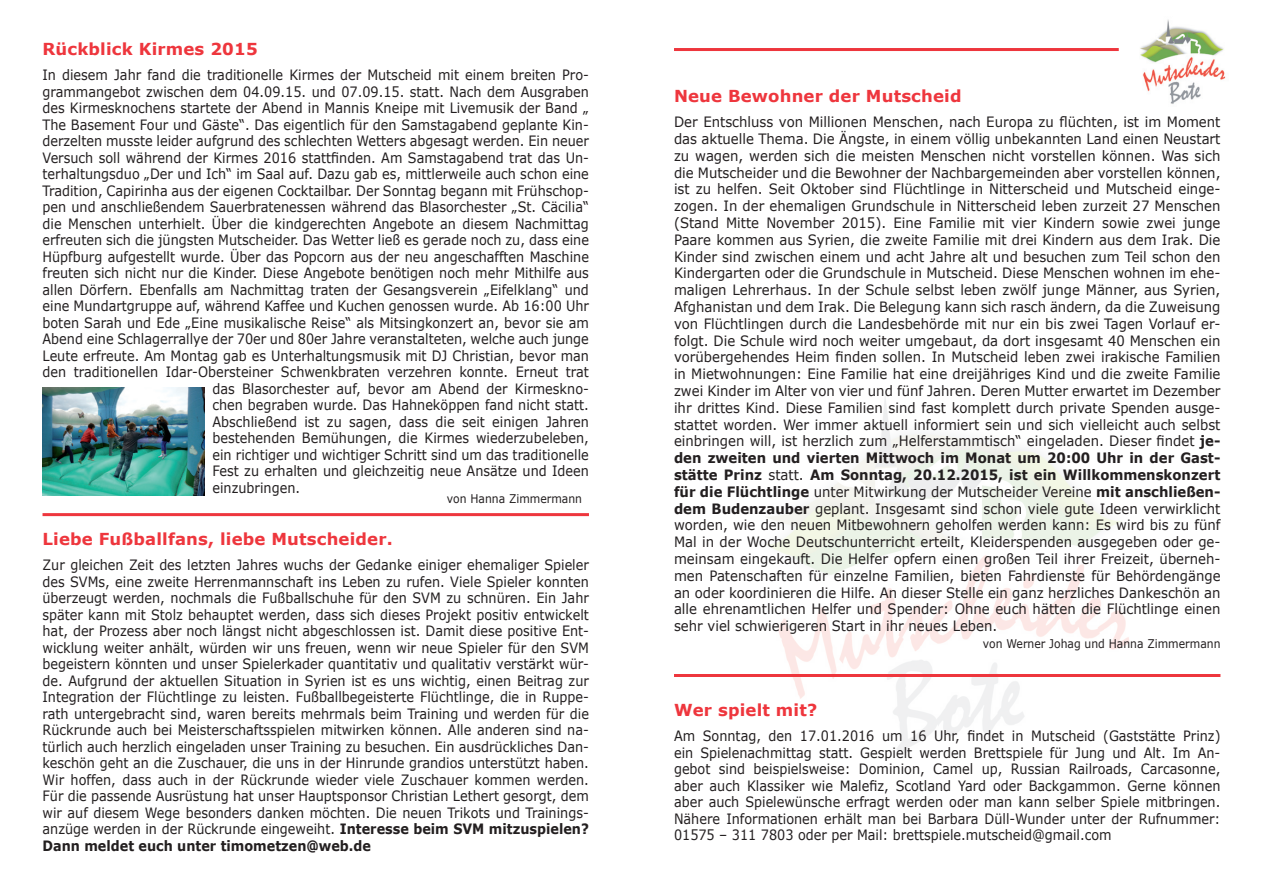
<style>
.page{position:relative;width:1263px;height:893px;background:#fff}
.page>*{position:absolute;margin:0;border:0;box-sizing:border-box;transform-origin:0 0}
.t1{font:700 16.5px "Verdana";letter-spacing:.01em;color:#ee363d}
.t2{font:14.25px/16.5px "Verdana";color:#231f20;text-align:justify;scale:.9 1}
.t3{font:14.25px/16.8px "Verdana";color:#231f20;text-align:justify;scale:.93 1}
.t4{font:12px "Verdana";color:#231f20;scale:.9 1}
.s1{font-weight:700}
</style>
<div class="page">
<img style="left:766px;top:397px;width:364px;height:356px">
<hr style="left:674px;top:48px;width:445px;height:3px;background:#ee363d">
<hr style="left:674px;top:674px;width:546px;height:3px;background:#ee363d">
<hr style="left:43px;top:513px;width:546px;height:3px;background:#ee363d">
<img style="left:43px;top:388px;width:161px;height:107px">
<img style="left:1140px;top:19px;width:86px;height:85px">
<p class="t1" style="left:43px;top:38px;width:217px">Rückblick Kirmes 2015</p>
<p class="t2" style="left:43px;top:67px;width:609px">In diesem Jahr fand die traditionelle Kirmes der Mutscheid mit einem breiten Pro-</p>
<p class="t2" style="left:43px;top:83px;width:609px">grammangebot zwischen dem 04.09.15. und 07.09.15. statt. Nach dem Ausgraben</p>
<p class="t2" style="left:43px;top:100px;width:609px">des Kirmesknochens startete der Abend in Mannis Kneipe mit Livemusik der Band „</p>
<p class="t2" style="left:43px;top:116px;width:609px">The Basement Four und Gäste“. Das eigentlich für den Samstagabend geplante Kin-</p>
<p class="t2" style="left:43px;top:133px;width:609px">derzelten musste leider aufgrund des schlechten Wetters abgesagt werden. Ein neuer</p>
<p class="t2" style="left:43px;top:149px;width:609px">Versuch soll während der Kirmes 2016 stattfinden. Am Samstagabend trat das Un-</p>
<p class="t2" style="left:43px;top:166px;width:609px">terhaltungsduo „Der und Ich“ im Saal auf. Dazu gab es, mittlerweile auch schon eine</p>
<p class="t2" style="left:43px;top:182px;width:609px">Tradition, Capirinha aus der eigenen Cocktailbar. Der Sonntag begann mit Frühschop-</p>
<p class="t2" style="left:43px;top:199px;width:609px">pen und anschließendem Sauerbratenessen während das Blasorchester „St. Cäcilia“</p>
<p class="t2" style="left:43px;top:215px;width:609px">die Menschen unterhielt. Über die kindgerechten Angebote an diesem Nachmittag</p>
<p class="t2" style="left:43px;top:232px;width:609px">erfreuten sich die jüngsten Mutscheider. Das Wetter ließ es gerade noch zu, dass eine</p>
<p class="t2" style="left:43px;top:248px;width:609px">Hüpfburg aufgestellt wurde. Über das Popcorn aus der neu angeschafften Maschine</p>
<p class="t2" style="left:43px;top:265px;width:608px">freuten sich nicht nur die Kinder. Diese Angebote benötigen noch mehr Mithilfe aus</p>
<p class="t2" style="left:43px;top:281px;width:609px">allen Dörfern. Ebenfalls am Nachmittag traten der Gesangsverein „Eifelklang“ und</p>
<p class="t2" style="left:43px;top:298px;width:609px">eine Mundartgruppe auf, während Kaffee und Kuchen genossen wurde. Ab 16:00 Uhr</p>
<p class="t2" style="left:43px;top:314px;width:609px">boten Sarah und Ede „Eine musikalische Reise“ als Mitsingkonzert an, bevor sie am</p>
<p class="t2" style="left:43px;top:331px;width:609px">Abend eine Schlagerrallye der 70er und 80er Jahre veranstalteten, welche auch junge</p>
<p class="t2" style="left:43px;top:347px;width:609px">Leute erfreute. Am Montag gab es Unterhaltungsmusik mit DJ Christian, bevor man</p>
<p class="t2" style="left:43px;top:364px;width:609px">den traditionellen Idar-Obersteiner Schwenkbraten verzehren konnte. Erneut trat</p>
<p class="t2" style="left:212px;top:380px;width:420px">das Blasorchester auf, bevor am Abend der Kirmeskno-</p>
<p class="t2" style="left:212px;top:397px;width:420px">chen begraben wurde. Das Hahneköppen fand nicht statt.</p>
<p class="t2" style="left:212px;top:413px;width:420px">Abschließend ist zu sagen, dass die seit einigen Jahren</p>
<p class="t2" style="left:212px;top:430px;width:420px">bestehenden Bemühungen, die Kirmes wiederzubeleben,</p>
<p class="t2" style="left:212px;top:446px;width:420px">ein richtiger und wichtiger Schritt sind um das traditionelle</p>
<p class="t2" style="left:212px;top:463px;width:420px">Fest zu erhalten und gleichzeitig neue Ansätze und Ideen</p>
<p class="t2" style="left:212px;top:479px;width:99px">einzubringen.</p>
<p class="t4" style="left:447px;top:491px;width:152px">von Hanna Zimmermann</p>
<p class="t1" style="left:43px;top:528px;width:352px">Liebe Fußballfans, liebe Mutscheider.</p>
<p class="t2" style="left:43px;top:557px;width:609px">Zur gleichen Zeit des letzten Jahres wuchs der Gedanke einiger ehemaliger Spieler des SVMs, eine zweite Herrenmannschaft ins Leben zu rufen. Viele Spieler konnten überzeugt werden, nochmals die Fußballschuhe für den SVM zu schnüren. Ein Jahr später kann mit Stolz behauptet werden, dass sich dieses Projekt positiv entwickelt hat, der Prozess aber noch längst nicht abgeschlossen ist. Damit diese positive Ent&shy;wicklung weiter anhält, würden wir uns freuen, wenn wir neue Spieler für den SVM begeistern könnten und unser Spielerkader quantitativ und qualitativ verstärkt wür&shy;de. Aufgrund der aktuellen Situation in Syrien ist es uns wichtig, einen Beitrag zur Integration der Flüchtlinge zu leisten. Fußballbegeisterte Flüchtlinge, die in Ruppe&shy;rath untergebracht sind, waren bereits mehrmals beim Training und werden für die Rückrunde auch bei Meisterschaftsspielen mitwirken können. Alle anderen sind na&shy;türlich auch herzlich eingeladen unser Training zu besuchen. Ein ausdrückliches Dan&shy;keschön geht an die Zuschauer, die uns in der Hinrunde grandios unterstützt haben.<br>Wir hoffen, dass auch in der Rückrunde wieder viele Zuschauer kommen werden.<br>Für die passende Ausrüstung hat unser Hauptsponsor Christian Lethert gesorgt, dem wir auf diesem Wege besonders danken möchten. Die neuen Trikots und Trainings&shy;anzüge werden in der Rückrunde eingeweiht. <span class="s1">Interesse beim SVM mitzuspielen?<br>Dann meldet euch unter timometzen@web.de</span></p>
<p class="t1" style="left:674px;top:85px;width:289px">Neue Bewohner der Mutscheid</p>
<p class="t3" style="left:674px;top:114px;width:589px">Der Entschluss von Millionen Menschen, nach Europa zu flüchten, ist im Moment das aktuelle Thema. Die Ängste, in einem völlig unbekannten Land einen Neustart zu wagen, werden sich die meisten Menschen nicht vorstellen können. Was sich die Mutscheider und die Bewohner der Nachbargemeinden aber vorstellen können, ist zu helfen. Seit Oktober sind Flüchtlinge in Nitterscheid und Mutscheid einge&shy;zogen. In der ehemaligen Grundschule in Nitterscheid leben zurzeit 27 Menschen (Stand Mitte November 2015). Eine Familie mit vier Kindern sowie zwei junge Paare kommen aus Syrien, die zweite Familie mit drei Kindern aus dem Irak. Die Kinder sind zwischen einem und acht Jahre alt und besuchen zum Teil schon den Kindergarten oder die Grundschule in Mutscheid. Diese Menschen wohnen im ehe&shy;maligen Lehrerhaus. In der Schule selbst leben zwölf junge Männer, aus Syrien, Afghanistan und dem Irak. Die Belegung kann sich rasch ändern, da die Zuweisung von Flüchtlingen durch die Landesbehörde mit nur ein bis zwei Tagen Vorlauf er&shy;folgt. Die Schule wird noch weiter umgebaut, da dort insgesamt 40 Menschen ein vorübergehendes Heim finden sollen. In Mutscheid leben zwei irakische Familien in Mietwohnungen: Eine Familie hat eine dreijähriges Kind und die zweite Familie zwei Kinder im Alter von vier und fünf Jahren. Deren Mutter erwartet im Dezember ihr drittes Kind. Diese Familien sind fast komplett durch private Spenden ausge&shy;stattet worden. Wer immer aktuell informiert sein und sich vielleicht auch selbst einbringen will, ist herzlich zum „Helferstammtisch“ eingeladen. Dieser findet <span class="s1">je&shy;den zweiten und vierten Mittwoch im Monat um 20:00 Uhr in der Gast&shy;stätte Prinz</span> statt. <span class="s1">Am Sonntag, 20.12.2015, ist ein Willkommenskonzert für die Flüchtlinge</span> unter Mitwirkung der Mutscheider Vereine <span class="s1">mit anschließen&shy;dem Budenzauber</span> geplant. Insgesamt sind schon viele gute Ideen verwirklicht worden, wie den neuen Mitbewohnern geholfen werden kann: Es wird bis zu fünf Mal in der Woche Deutschunterricht erteilt, Kleiderspenden ausgegeben oder ge&shy;meinsam eingekauft. Die Helfer opfern einen großen Teil ihrer Freizeit, überneh&shy;men Patenschaften für einzelne Familien, bieten Fahrdienste für Behördengänge an oder koordinieren die Hilfe. An dieser Stelle ein ganz herzliches Dankeschön an alle ehrenamtlichen Helfer und Spender: Ohne euch hätten die Flüchtlinge einen sehr viel schwierigeren Start in ihr neues Leben.</p>
<p class="t4" style="left:983px;top:636px;width:265px">von Werner Johag und Hanna Zimmermann</p>
<p class="t1" style="left:674px;top:700px;width:145px">Wer spielt mit?</p>
<p class="t2" style="left:674px;top:728px;width:609px">Am Sonntag, den 17.01.2016 um 16 Uhr, findet in Mutscheid (Gaststätte Prinz) ein Spielenachmittag statt. Gespielt werden Brettspiele für Jung und Alt. Im An&shy;gebot sind beispielsweise: Dominion, Camel up, Russian Railroads, Carcasonne, aber auch Klassiker wie Malefiz, Scotland Yard oder Backgammon. Gerne können aber auch Spielewünsche erfragt werden oder man kann selber Spiele mitbringen.<br>Nähere Informationen erhält man bei Barbara Düll-Wunder unter der Rufnummer:<br>01575 – 311 7803 oder per Mail: brettspiele.mutscheid@gmail.com</p>
</div>
